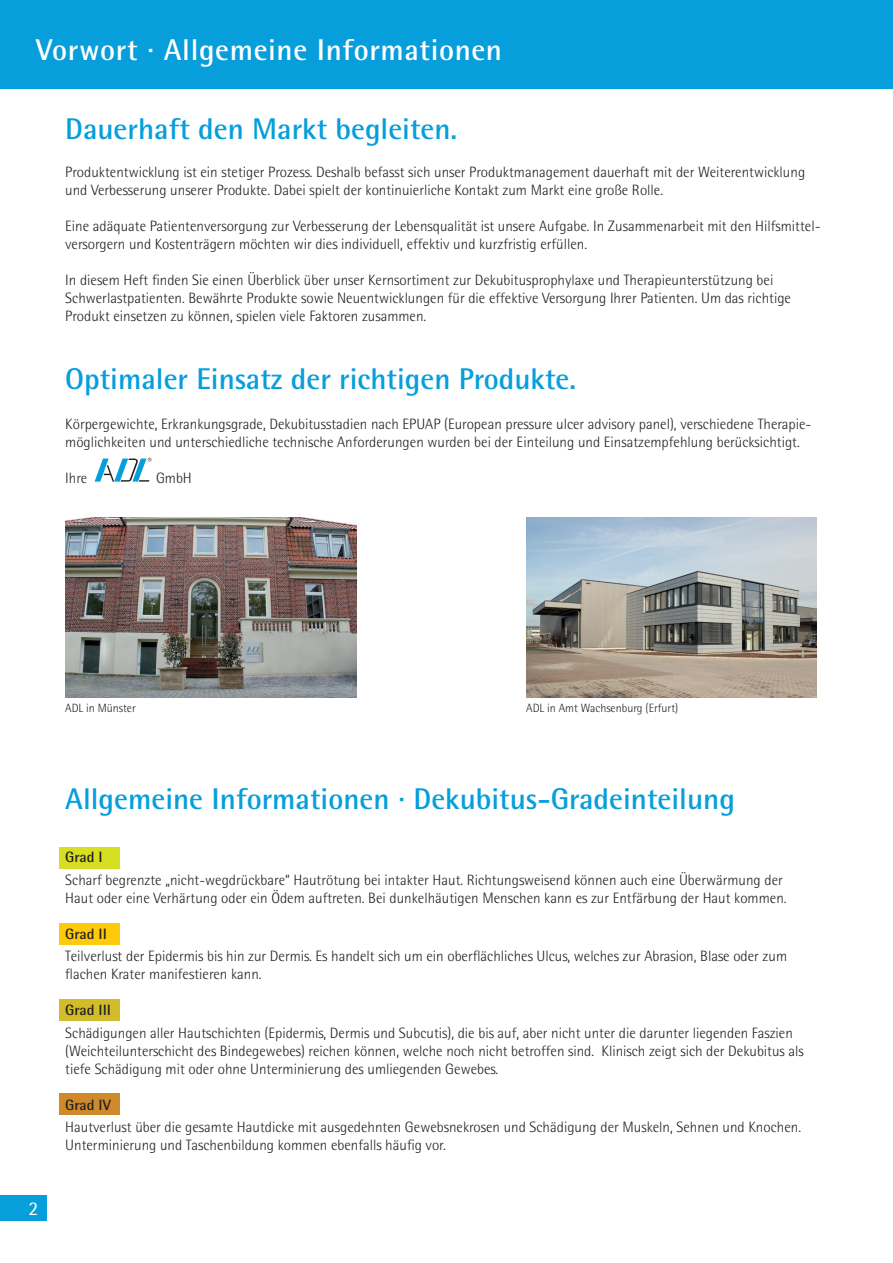
<style>
.page{position:relative;width:893px;height:1263px;background:#fff}
.page>*{position:absolute;margin:0;border:0;box-sizing:border-box;transform-origin:0 0}
.t1{font:700 30px "Rotis Semi Sans";color:#069edb}
.t2{font:700 30px "Rotis Semi Sans";letter-spacing:.02em;color:#fff}
.t3{font:19.5px "Rotis Semi Sans";color:#fff}
.t4{font:300 15px/18px "Rotis Semi Sans";color:#231f20}
.t5{font:700 15px "Rotis Semi Sans";color:#231f20}
.t6{font:300 12px "Rotis Semi Sans";color:#231f20}
</style>
<div class="page">
<div style="left:0;top:0;width:893px;height:88px;background:#069edb"></div>
<div style="left:0;top:1195px;width:47px;height:25px;background:#069edb"></div>
<svg style="left:95px;top:458px;width:56px;height:24px"></svg>
<div style="left:59px;top:923px;width:60px;height:22px;background:#feca0a"></div>
<div style="left:59px;top:847px;width:60px;height:22px;background:#d6df21"></div>
<div style="left:59px;top:999px;width:60px;height:22px;background:#d3bc29"></div>
<div style="left:59px;top:1093px;width:60px;height:22px;background:#cf8b2b"></div>
<img style="left:526px;top:518px;width:290px;height:179px">
<img style="left:65px;top:518px;width:291px;height:179px">
<h1 class="t2" style="left:36px;top:32px;width:467px">Vorwort · Allgemeine Informationen</h1>
<h1 class="t1" style="left:65px;top:110px;width:394px">Dauerhaft den Markt begleiten.</h1>
<p class="t4" style="left:65px;top:163px;width:741px">Produktentwicklung ist ein stetiger Prozess. Deshalb befasst sich unser Produktmanagement dauerhaft mit der Weiterentwicklung und Verbesserung unserer Produkte. Dabei spielt der kontinuierliche Kontakt zum Markt eine große Rolle.</p>
<p class="t4" style="left:65px;top:217px;width:757px">Eine adäquate Patientenversorgung zur Verbesserung der Lebensqualität ist unsere Aufgabe. In Zusammenarbeit mit den Hilfsmittel&shy;versorgern und Kostenträgern möchten wir dies individuell, effektiv und kurzfristig erfüllen.</p>
<p class="t4" style="left:65px;top:271px;width:727px">In diesem Heft finden Sie einen Überblick über unser Kernsortiment zur Dekubitusprophylaxe und Therapieunterstützung bei<br>Schwerlastpatienten. Bewährte Produkte sowie Neuentwicklungen für die effektive Versorgung Ihrer Patienten. Um das richtige<br>Produkt einsetzen zu können, spielen viele Faktoren zusammen.</p>
<h1 class="t1" style="left:65px;top:361px;width:512px">Optimaler Einsatz der richtigen Produkte.</h1>
<p class="t4" style="left:65px;top:415px;width:748px">Körpergewichte, Erkrankungsgrade, Dekubitusstadien nach EPUAP (European pressure ulcer advisory panel), verschiedene Therapie&shy;möglichkeiten und unterschiedliche technische Anforderungen wurden bei der Einteilung und Einsatzempfehlung berücksichtigt.</p>
<p class="t4" style="left:65px;top:469px;width:24px">Ihre</p>
<p class="t4" style="left:156px;top:469px;width:37px">GmbH</p>
<p class="t6" style="left:65px;top:701px;width:72px">ADL in Münster</p>
<p class="t6" style="left:526px;top:701px;width:154px">ADL in Amt Wachsenburg (Erfurt)</p>
<h2 class="t3" style="left:28px;top:1197px;width:11px">2</h2>
<h1 class="t1" style="left:65px;top:781px;width:671px">Allgemeine Informationen · Dekubitus-Gradeinteilung</h1>
<p class="t5" style="left:65px;top:848px;width:39px">Grad I</p>
<p class="t4" style="left:65px;top:871px;width:723px">Scharf begrenzte „nicht-wegdrückbare“ Hautrötung bei intakter Haut. Richtungsweisend können auch eine Überwärmung der<br>Haut oder eine Verhärtung oder ein Ödem auftreten. Bei dunkelhäutigen Menschen kann es zur Entfärbung der Haut kommen.</p>
<p class="t5" style="left:65px;top:925px;width:43px">Grad II</p>
<p class="t4" style="left:65px;top:947px;width:723px">Teilverlust der Epidermis bis hin zur Dermis. Es handelt sich um ein oberflächliches Ulcus, welches zur Abrasion, Blase oder zum flachen Krater manifestieren kann.</p>
<p class="t5" style="left:65px;top:1001px;width:47px">Grad III</p>
<p class="t4" style="left:65px;top:1024px;width:740px">Schädigungen aller Hautschichten (Epidermis, Dermis und Subcutis), die bis auf, aber nicht unter die darunter liegenden Faszien (Weichteilunterschicht des Bindegewebes) reichen können, welche noch nicht betroffen sind. Klinisch zeigt sich der Dekubitus als tiefe Schädigung mit oder ohne Unterminierung des umliegenden Gewebes.</p>
<p class="t5" style="left:65px;top:1096px;width:47px">Grad IV</p>
<p class="t4" style="left:65px;top:1118px;width:737px">Hautverlust über die gesamte Hautdicke mit ausgedehnten Gewebsnekrosen und Schädigung der Muskeln, Sehnen und Knochen.<br>Unterminierung und Taschenbildung kommen ebenfalls häufig vor.</p>
</div>
